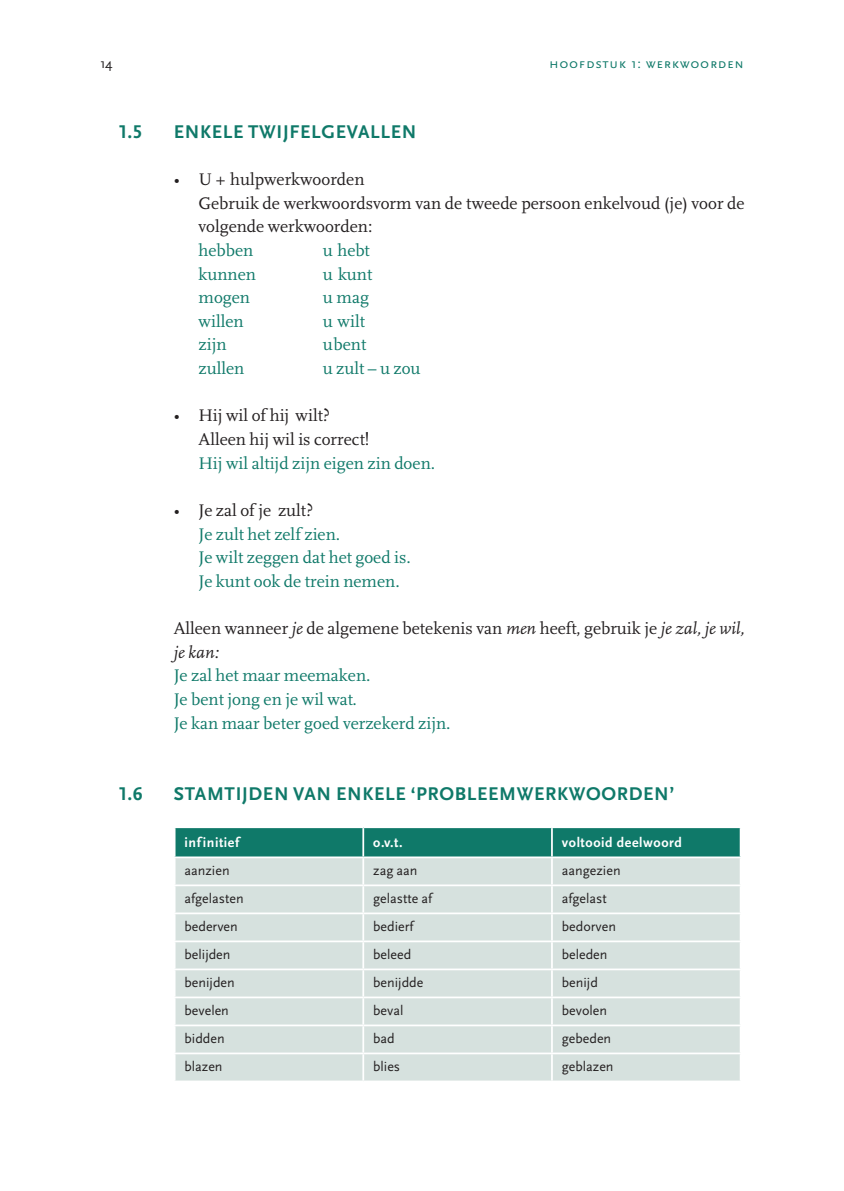
<style>
.page{position:relative;width:844px;height:1191px;background:#fff}
.page>*{position:absolute;margin:0;border:0;box-sizing:border-box;transform-origin:0 0}
.t1{font:700 19.25px "Scala Sans Pro";letter-spacing:.035em;color:#0f7969}
.Body{font:17.5px "Scala Pro";color:#0f7969}
.Body-2{font:17.5px/23.6px "Scala Pro";color:#231f20}
.Tabeltekst{font:14px "Scala Sans Pro";color:#231f20}
.titel_tabeltekst{font:700 14px "Scala Sans Pro";letter-spacing:.04em;color:#fff}
.t2{font:14px "Scala Sans Pro";letter-spacing:.05em;color:#0f7969}
.s1{font-style:italic}
</style>
<div class="page">
<svg style="left:175px;top:827px;width:565px;height:253px;background:#c2d7d3"></svg>
<hr style="left:739px;top:1054px;width:2px;height:26px;background:#fff">
<hr style="left:174px;top:856px;width:189px;height:2px;background:#fff">
<hr style="left:363px;top:856px;width:189px;height:2px;background:#fff">
<hr style="left:552px;top:856px;width:189px;height:2px;background:#fff">
<p class="Tabeltekst" style="left:100px;top:56px;width:14px">14</p>
<p class="t2" style="left:549px;top:56px;width:196px">hoofdstuk 1: werkwoorden</p>
<p class="t1" style="left:119px;top:120px;width:25px">1.5</p>
<p class="t1" style="left:174px;top:120px;width:244px">ENKELE TWIJFELGEVALLEN</p>
<p class="Body-2" style="left:174px;top:168px;width:192px">• U + hulpwerkwoorden</p>
<p class="Body-2" style="left:198px;top:191px;width:547px">Gebruik de werkwoordsvorm van de tweede persoon enkelvoud (je) voor de volgende werkwoorden:</p>
<p class="Body" style="left:198px;top:240px;width:56px">hebben</p>
<p class="Body" style="left:322px;top:240px;width:49px">u hebt</p>
<p class="Body" style="left:198px;top:264px;width:59px">kunnen</p>
<p class="Body" style="left:322px;top:264px;width:51px">u kunt</p>
<p class="Body" style="left:198px;top:287px;width:53px">mogen</p>
<p class="Body" style="left:322px;top:287px;width:48px">u mag</p>
<p class="Body" style="left:198px;top:311px;width:47px">willen</p>
<p class="Body" style="left:322px;top:311px;width:44px">u wilt</p>
<p class="Body" style="left:198px;top:335px;width:30px">zijn</p>
<p class="Body" style="left:322px;top:335px;width:45px">u bent</p>
<p class="Body" style="left:198px;top:358px;width:47px">zullen</p>
<p class="Body" style="left:322px;top:358px;width:99px">u zult – u zou</p>
<p class="Body-2" style="left:174px;top:404px;width:158px">• Hij wil of hij wilt?</p>
<p class="Body-2" style="left:198px;top:428px;width:172px">Alleen hij wil is correct!</p>
<p class="Body" style="left:198px;top:453px;width:238px">Hij wil altijd zijn eigen zin doen.</p>
<p class="Body-2" style="left:174px;top:498px;width:141px">• Je zal of je zult?</p>
<p class="Body" style="left:198px;top:524px;width:143px">Je zult het zelf zien.</p>
<p class="Body" style="left:198px;top:547px;width:214px">Je wilt zeggen dat het goed is.</p>
<p class="Body" style="left:198px;top:571px;width:202px">Je kunt ook de trein nemen.</p>
<p class="Body-2" style="left:174px;top:617px;width:572px">Alleen wanneer <span class="s1">je</span> de algemene betekenis van <span class="s1">men</span> heeft, gebruik je <span class="s1">je zal, je wil, je kan:</span></p>
<p class="Body" style="left:174px;top:665px;width:198px">Je zal het maar meemaken.</p>
<p class="Body" style="left:174px;top:689px;width:184px">Je bent jong en je wil wat.</p>
<p class="Body" style="left:174px;top:713px;width:278px">Je kan maar beter goed verzekerd zijn.</p>
<p class="t1" style="left:119px;top:782px;width:25px">1.6</p>
<p class="t1" style="left:174px;top:782px;width:501px">STAMTIJDEN VAN ENKELE ‘PROBLEEMWERKWOORDEN’</p>
<p class="titel_tabeltekst" style="left:184px;top:835px;width:58px">infinitief</p>
<p class="titel_tabeltekst" style="left:373px;top:835px;width:31px">o.v.t.</p>
<p class="titel_tabeltekst" style="left:561px;top:835px;width:121px">voltooid deelwoord</p>
<p class="Tabeltekst" style="left:184px;top:862px;width:47px">aanzien</p>
<p class="Tabeltekst" style="left:373px;top:862px;width:46px">zag aan</p>
<p class="Tabeltekst" style="left:561px;top:862px;width:60px">aangezien</p>
<p class="Tabeltekst" style="left:184px;top:890px;width:61px">afgelasten</p>
<p class="Tabeltekst" style="left:373px;top:890px;width:62px">gelastte af</p>
<p class="Tabeltekst" style="left:561px;top:890px;width:46px">afgelast</p>
<p class="Tabeltekst" style="left:184px;top:918px;width:55px">bederven</p>
<p class="Tabeltekst" style="left:373px;top:918px;width:43px">bedierf</p>
<p class="Tabeltekst" style="left:561px;top:918px;width:56px">bedorven</p>
<p class="Tabeltekst" style="left:184px;top:946px;width:47px">belijden</p>
<p class="Tabeltekst" style="left:373px;top:946px;width:39px">beleed</p>
<p class="Tabeltekst" style="left:561px;top:946px;width:47px">beleden</p>
<p class="Tabeltekst" style="left:184px;top:974px;width:52px">benijden</p>
<p class="Tabeltekst" style="left:373px;top:974px;width:52px">benijdde</p>
<p class="Tabeltekst" style="left:561px;top:974px;width:38px">benijd</p>
<p class="Tabeltekst" style="left:184px;top:1002px;width:46px">bevelen</p>
<p class="Tabeltekst" style="left:373px;top:1002px;width:32px">beval</p>
<p class="Tabeltekst" style="left:561px;top:1002px;width:47px">bevolen</p>
<p class="Tabeltekst" style="left:184px;top:1030px;width:42px">bidden</p>
<p class="Tabeltekst" style="left:373px;top:1030px;width:23px">bad</p>
<p class="Tabeltekst" style="left:561px;top:1030px;width:51px">gebeden</p>
<p class="Tabeltekst" style="left:184px;top:1058px;width:40px">blazen</p>
<p class="Tabeltekst" style="left:373px;top:1058px;width:29px">blies</p>
<p class="Tabeltekst" style="left:561px;top:1058px;width:53px">geblazen</p>
</div>
